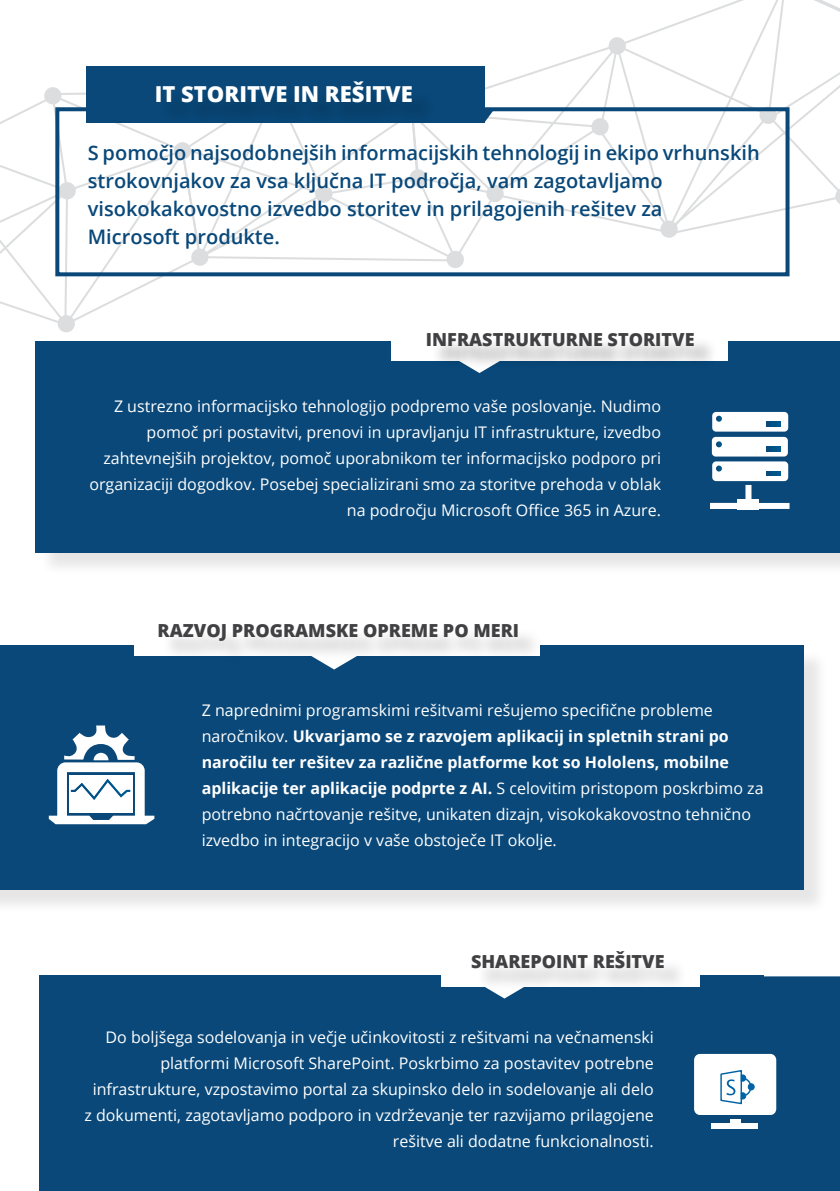
<style>
.page{position:relative;width:840px;height:1191px;background:#fff}
.page>*{position:absolute;margin:0;border:0;box-sizing:border-box;transform-origin:0 0}
.t1{font:800 22px "Open Sans";color:#fff}
.t2{font:600 20px/28px "Open Sans";color:#094879}
.t3{font:800 18px "Open Sans";color:#414042}
.t4{font:16px/26px "Open Sans";color:#fff;text-align:right}
.s1{font-weight:700}
</style>
<div class="page">
<div style="left:659px;top:220px;width:18px;height:18px;border:2px solid #dcddde;border-radius:50%"></div>
<div style="left:58px;top:316px;width:16px;height:16px;background:#dcddde;border-radius:50%"></div>
<div style="left:57px;top:315px;width:18px;height:18px;border:2px solid #dcddde;border-radius:50%"></div>
<svg style="left:526px;top:0;width:281px;height:236px"></svg>
<svg style="left:764px;top:0;width:75px;height:205px"></svg>
<svg style="left:330px;top:202px;width:168px;height:75px"></svg>
<svg style="left:281px;top:127px;width:176px;height:135px"></svg>
<svg style="left:0;top:87px;width:281px;height:241px"></svg>
<div style="left:55px;top:107px;width:734px;height:169px;border:4px solid #094879"></div>
<div style="left:86px;top:67px;width:398px;height:56px;background:#094879"></div>
<div style="left:159px;top:85px;width:277px;height:42px;background:#000;opacity:.2"></div>
<svg style="left:407px;top:42px;width:213px;height:160px"></svg>
<div style="left:40px;top:976px;width:799px;height:215px;background:#094879"></div>
<div style="left:0;top:649px;width:828px;height:266px;background:#000;opacity:.1"></div>
<div style="left:0;top:645px;width:803px;height:245px;background:#094879"></div>
<div style="left:39px;top:344px;width:800px;height:233px;background:#000;opacity:.1"></div>
<div style="left:36px;top:341px;width:803px;height:211px;background:#094879"></div>
<svg style="left:495px;top:993px;width:19px;height:5px"></svg>
<svg style="left:326px;top:665px;width:16px;height:4px"></svg>
<svg style="left:49px;top:725px;width:105px;height:100px"></svg>
<div style="left:711px;top:461px;width:76px;height:20px;background:#fff;border-radius:4px"></div>
<div style="left:711px;top:437px;width:76px;height:19px;background:#fff;border-radius:4px"></div>
<div style="left:711px;top:412px;width:76px;height:19px;background:#fff;border-radius:4px"></div>
<svg style="left:766px;top:446px;width:13px;height:5px"></svg>
<svg style="left:766px;top:421px;width:13px;height:5px"></svg>
<svg style="left:716px;top:416px;width:5px;height:6px"></svg>
<svg style="left:716px;top:441px;width:5px;height:6px"></svg>
<svg style="left:710px;top:465px;width:80px;height:45px"></svg>
<div style="left:737px;top:499px;width:21px;height:11px;background:#fff"></div>
<div style="left:693px;top:1054px;width:82px;height:61px;background:#fff;border-radius:6px"></div>
<div style="left:747px;top:1083px;width:6px;height:7px;background:#0063a6;border-radius:50%"></div>
<div style="left:747px;top:1083px;width:7px;height:7px;border:1px solid #0063a6;border-radius:50%"></div>
<svg style="left:720px;top:1070px;width:31px;height:35px"></svg>
<div style="left:711px;top:1123px;width:46px;height:6px;background:#fff"></div>
<div style="left:729px;top:1119px;width:11px;height:8px;background:#fff"></div>
<div style="left:134px;top:609px;width:405px;height:47px;background:#fff"></div>
<div style="left:162px;top:627px;width:380px;height:38px;background:#000;opacity:.2"></div>
<div style="left:391px;top:320px;width:336px;height:41px;background:#fff"></div>
<div style="left:430px;top:336px;width:287px;height:35px;background:#000;opacity:.3"></div>
<div style="left:441px;top:940px;width:258px;height:46px;background:#fff"></div>
<div style="left:475px;top:955px;width:213px;height:38px;background:#000;opacity:.2"></div>
<h1 class="t1" style="left:155px;top:78px;width:259px">IT STORITVE IN REŠITVE</h1>
<p class="t2" style="left:88px;top:138px;width:673px">S pomočjo najsodobnejših informacijskih tehnologij in ekipo vrhunskih strokovnjakov za vsa ključna IT področja, vam zagotavljamo visokokakovostno izvedbo storitev in prilagojenih rešitev za<br>Microsoft produkte.</p>
<p class="t3" style="left:426px;top:326px;width:270px">INFRASTRUKTURNE STORITVE</p>
<p class="t4" style="left:89px;top:393px;width:573px">Z ustrezno informacijsko tehnologijo podpremo vaše poslovanje. Nudimo pomoč pri postavitvi, prenovi in upravljanju IT infrastrukture, izvedbo zahtevnejših projektov, pomoč uporabnikom ter informacijsko podporo pri organizaciji dogodkov. Posebej specializirani smo za storitve prehoda v oblak na področju Microsoft Office 365 in Azure.</p>
<p class="t3" style="left:157px;top:617px;width:363px">RAZVOJ PROGRAMSKE OPREME PO MERI</p>
<p class="t4" style="left:201px;top:696px;width:563px;text-align:left">Z naprednimi programskimi rešitvami rešujemo specifične probleme naročnikov. <span class="s1">Ukvarjamo se z razvojem aplikacij in spletnih strani po naročilu ter rešitev za različne platforme kot so Hololens, mobilne aplikacije ter aplikacije podprte z AI.</span> S celovitim pristopom poskrbimo za potrebno načrtovanje rešitve, unikaten dizajn, visokokakovostno tehnično izvedbo in integracijo v vaše obstoječe IT okolje.</p>
<p class="t3" style="left:471px;top:948px;width:195px">SHAREPOINT REŠITVE</p>
<p class="t4" style="left:84px;top:1023px;width:570px">Do boljšega sodelovanja in večje učinkovitosti z rešitvami na večnamenski platformi Microsoft SharePoint. Poskrbimo za postavitev potrebne infrastrukture, vzpostavimo portal za skupinsko delo in sodelovanje ali delo z dokumenti, zagotavljamo podporo in vzdrževanje ter razvijamo prilagojene rešitve ali dodatne funkcionalnosti.</p>
</div>
